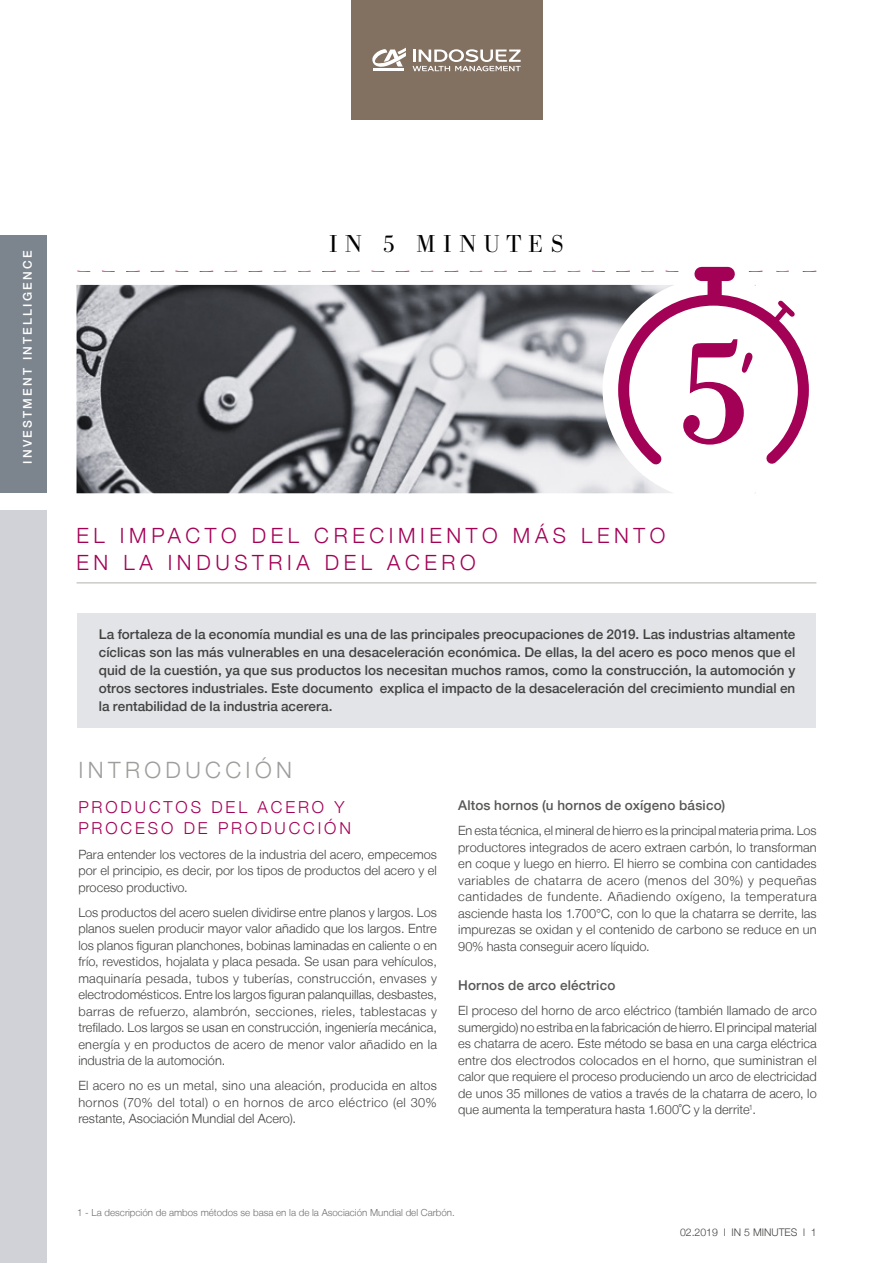
<style>
.page{position:relative;width:893px;height:1263px;background:#fff}
.page>*{position:absolute;margin:0;border:0;box-sizing:border-box;transform-origin:0 0}
.t1{font:300 24px "Bodoni BE";letter-spacing:.32em;color:#000}
.t2{font:300 22.5px "Helvetica Neue LT";letter-spacing:.195em;color:#9d9d9c}
.t3{font:300 21px/27px "Helvetica Neue LT";letter-spacing:.22em;color:#a30156}
.t4{font:300 16.5px/21px "Helvetica Neue LT";letter-spacing:.175em;color:#a30156}
.t5{font:500 13.5px/18px "Helvetica Neue LT";color:#424241;text-align:justify}
.t6{font:500 13.5px "Helvetica Neue LT";letter-spacing:.01em;color:#575756}
.t7{font:300 12.75px/16.5px "Helvetica Neue LT";letter-spacing:.005em;color:#424241;text-align:justify}
.t8{font:500 12px "Helvetica Neue LT";letter-spacing:.185em;color:#fff}
.t9{font:300 10.5px "Helvetica Neue LT";color:#424241}
.t10{font:300 9.75px "Helvetica Neue LT";color:#706f6f}
</style>
<div class="page">
<img style="left:77px;top:285px;width:679px;height:208px">
<svg style="left:77px;top:271px;width:14px;height:1px"></svg>
<svg style="left:102px;top:271px;width:13px;height:1px"></svg>
<svg style="left:126px;top:271px;width:14px;height:1px"></svg>
<svg style="left:150px;top:271px;width:14px;height:1px"></svg>
<svg style="left:248px;top:271px;width:14px;height:1px"></svg>
<svg style="left:175px;top:271px;width:14px;height:1px"></svg>
<svg style="left:199px;top:271px;width:14px;height:1px"></svg>
<svg style="left:224px;top:271px;width:13px;height:1px"></svg>
<svg style="left:298px;top:271px;width:13px;height:1px"></svg>
<svg style="left:322px;top:271px;width:14px;height:1px"></svg>
<svg style="left:347px;top:271px;width:13px;height:1px"></svg>
<svg style="left:371px;top:271px;width:14px;height:1px"></svg>
<svg style="left:395px;top:271px;width:14px;height:1px"></svg>
<svg style="left:420px;top:271px;width:13px;height:1px"></svg>
<svg style="left:444px;top:271px;width:14px;height:1px"></svg>
<svg style="left:494px;top:271px;width:13px;height:1px"></svg>
<svg style="left:470px;top:271px;width:12px;height:1px"></svg>
<svg style="left:518px;top:271px;width:14px;height:1px"></svg>
<svg style="left:543px;top:271px;width:13px;height:1px"></svg>
<svg style="left:568px;top:271px;width:12px;height:1px"></svg>
<svg style="left:592px;top:271px;width:13px;height:1px"></svg>
<svg style="left:616px;top:271px;width:14px;height:1px"></svg>
<svg style="left:641px;top:271px;width:13px;height:1px"></svg>
<svg style="left:665px;top:271px;width:14px;height:1px"></svg>
<svg style="left:749px;top:271px;width:14px;height:1px"></svg>
<svg style="left:776px;top:271px;width:13px;height:1px"></svg>
<svg style="left:802px;top:271px;width:14px;height:1px"></svg>
<svg style="left:273px;top:271px;width:13px;height:1px"></svg>
<div style="left:701px;top:267px;width:27px;height:14px;background:#a30156"></div>
<div style="left:708px;top:277px;width:14px;height:19px;background:#a30156"></div>
<svg style="left:613px;top:289px;width:196px;height:185px"></svg>
<div style="left:0;top:235px;width:47px;height:258px;background:#7c848e"></div>
<div style="left:0;top:510px;width:47px;height:753px;background:#d0d2d8"></div>
<div style="left:351px;top:0;width:191px;height:119px;background:#827060"></div>
<svg style="left:413px;top:49px;width:108px;height:22px"></svg>
<hr style="left:373px;top:68px;width:31px;height:3px;background:#fff">
<svg style="left:372px;top:48px;width:34px;height:19px"></svg>
<div style="left:77px;top:613px;width:739px;height:115px;background:#e2e4e8"></div>
<hr style="left:77px;top:582px;width:739px;height:1px;background:#9d9d9c">
<p class="t8" style="left:20px;top:464px;width:215px;rotate:-90deg">INVESTMENT INTELLIGENCE</p>
<h1 class="t1" style="left:329px;top:230px;width:236px">IN 5 MINUTES</h1>
<h3 class="t3" style="left:77px;top:522px;width:590px">EL IMPACTO DEL CRECIMIENTO MÁS LENTO<br>EN LA INDUSTRIA DEL ACERO</h3>
<p class="t5" style="left:99px;top:625px;width:698px">La fortaleza de la economía mundial es una de las principales preocupaciones de 2019. Las industrias altamente cíclicas son las más vulnerables en una desaceleración económica. De ellas, la del acero es poco menos que el quid de la cuestión, ya que sus productos los necesitan muchos ramos, como la construcción, la automoción y otros sectores industriales. Este documento explica el impacto de la desaceleración del crecimiento mundial en la rentabilidad de la industria acerera.</p>
<h2 class="t2" style="left:78px;top:756px;width:215px">INTRODUCCIÓN</h2>
<p class="t4" style="left:78px;top:796px;width:274px">PRODUCTOS DEL ACERO Y<br>PROCESO DE PRODUCCIÓN</p>
<p class="t7" style="left:78px;top:846px;width:360px">Para entender los vectores de la industria del acero, empecemos por el principio, es decir, por los tipos de productos del acero y el proceso productivo.</p>
<p class="t7" style="left:78px;top:904px;width:360px">Los productos del acero suelen dividirse entre planos y largos. Los planos suelen producir mayor valor añadido que los largos. Entre los planos figuran planchones, bobinas laminadas en caliente o en frío, revestidos, hojalata y placa pesada. Se usan para vehículos, maquinaría pesada, tubos y tuberías, construcción, envases y electrodomésticos. Entre los largos figuran palanquillas, desbastes, barras de refuerzo, alambrón, secciones, rieles, tablestacas y trefilado. Los largos se usan en construcción, ingeniería mecánica, energía y en productos de acero de menor valor añadido en la industria de la automoción.</p>
<p class="t7" style="left:78px;top:1077px;width:360px">El acero no es un metal, sino una aleación, producida en altos hornos (70% del total) o en hornos de arco eléctrico (el 30% restante, Asociación Mundial del Acero).</p>
<p class="t6" style="left:458px;top:797px;width:269px">Altos hornos (u hornos de oxígeno básico)</p>
<p class="t7" style="left:458px;top:822px;width:360px">En esta técnica, el mineral de hierro es la principal materia prima. Los productores integrados de acero extraen carbón, lo transforman en coque y luego en hierro. El hierro se combina con cantidades variables de chatarra de acero (menos del 30%) y pequeñas cantidades de fundente. Añadiendo oxígeno, la temperatura asciende hasta los 1.700°C, con lo que la chatarra se derrite, las impurezas se oxidan y el contenido de carbono se reduce en un 90% hasta conseguir acero líquido.</p>
<p class="t6" style="left:458px;top:977px;width:159px">Hornos de arco eléctrico</p>
<p class="t7" style="left:458px;top:1002px;width:360px">El proceso del horno de arco eléctrico (también llamado de arco sumergido) no estriba en la fabricación de hierro. El principal material es chatarra de acero. Este método se basa en una carga eléctrica entre dos electrodos colocados en el horno, que suministran el calor que requiere el proceso produciendo un arco de electricidad de unos 35 millones de vatios a través de la chatarra de acero, lo que aumenta la temperatura hasta 1.600˚C y la derrite<sup>1</sup>.</p>
<p class="t10" style="left:77px;top:1207px;width:379px">1 - La descripción de ambos métodos se basa en la de la Asociación Mundial del Carbón.</p>
<p class="t9" style="left:680px;top:1226px;width:138px">02.2019 l IN 5 MINUTES l 1</p>
</div>
